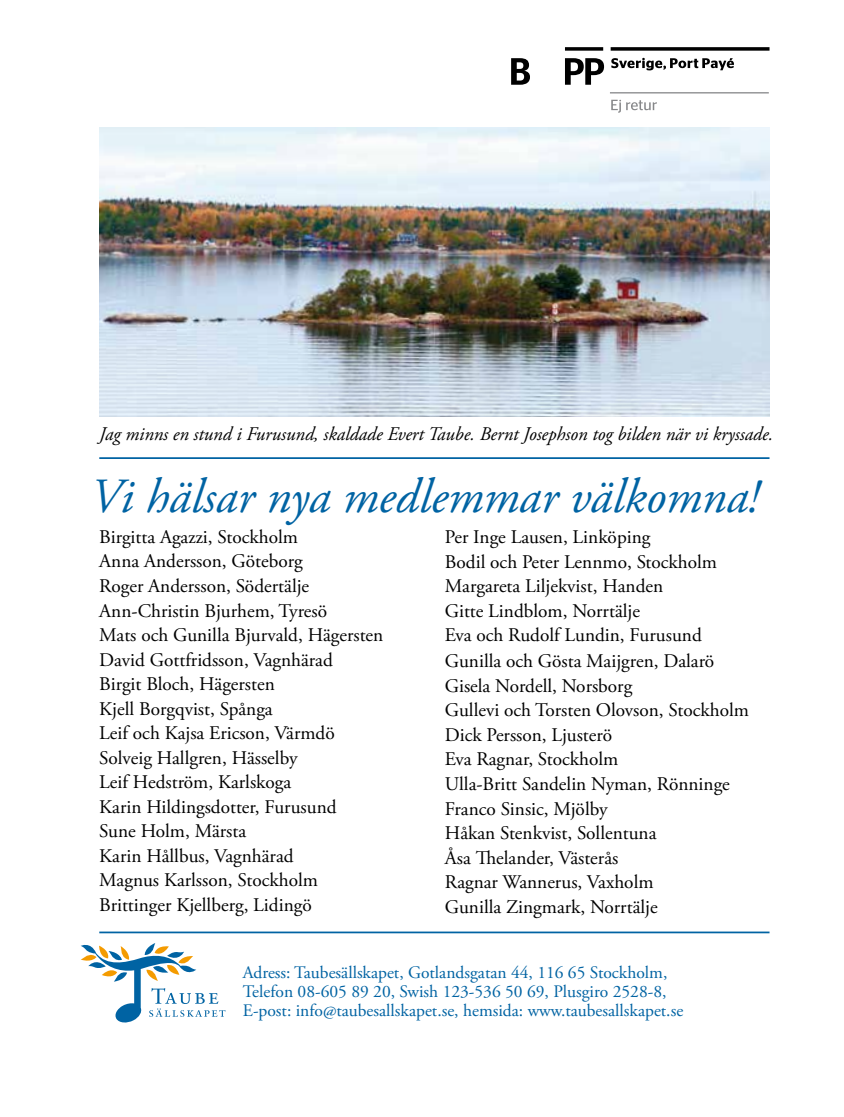
<style>
.page{position:relative;width:844px;height:1117px;background:#fff}
.page>*{position:absolute;margin:0;border:0;box-sizing:border-box;transform-origin:0 0}
.t1{font:italic 49px "Adobe Garamond Pro";color:#0063a3}
.t2{font:19.25px/24.5px "Adobe Garamond Pro";letter-spacing:-.005em;color:#000}
.t3{font:italic 19.25px "Adobe Garamond Pro";color:#000}
.t4{font:17.5px/19.2px "Adobe Garamond Pro";color:#0063a3}
</style>
<div class="page">
<svg style="left:565px;top:47px;width:38px;height:4px"></svg>
<svg style="left:610px;top:47px;width:159px;height:4px"></svg>
<svg style="left:611px;top:58px;width:122px;height:12px"></svg>
<svg style="left:565px;top:58px;width:39px;height:27px"></svg>
<svg style="left:511px;top:58px;width:19px;height:27px"></svg>
<hr style="left:609px;top:92px;width:159px;height:1px;background:#87888a">
<svg style="left:611px;top:100px;width:45px;height:13px"></svg>
<svg style="left:81px;top:943px;width:144px;height:80px"></svg>
<hr style="left:99px;top:931px;width:670px;height:2px;background:#0063a3">
<hr style="left:99px;top:457px;width:670px;height:2px;background:#0063a3">
<img style="left:99px;top:128px;width:670px;height:288px">
<p class="t3" style="left:99px;top:422px;width:675px">Jag minns en stund i Furusund, skaldade Evert Taube. Bernt Josephson tog bilden när vi kryssade.</p>
<h1 class="t1" style="left:90px;top:467px;width:669px">Vi hälsar nya medlemmar välkomna!</h1>
<p class="t2" style="left:99px;top:525px;width:285px">Birgitta Agazzi, Stockholm<br>Anna Andersson, Göteborg<br>Roger Andersson, Södertälje<br>Ann-Christin Bjurhem, Tyresö<br>Mats och Gunilla Bjurvald, Hägersten<br>David Gottfridsson, Vagnhärad<br>Birgit Bloch, Hägersten<br>Kjell Borgqvist, Spånga<br>Leif och Kajsa Ericson, Värmdö<br>Solveig Hallgren, Hässelby<br>Leif Hedström, Karlskoga<br>Karin Hildingsdotter, Furusund<br>Sune Holm, Märsta<br>Karin Hållbus, Vagnhärad<br>Magnus Karlsson, Stockholm<br>Brittinger Kjellberg, Lidingö</p>
<p class="t2" style="left:445px;top:525px;width:273px">Per Inge Lausen, Linköping<br>Bodil och Peter Lennmo, Stockholm<br>Margareta Liljekvist, Handen<br>Gitte Lindblom, Norrtälje<br>Eva och Rudolf Lundin, Furusund</p>
<p class="t2" style="left:445px;top:649px;width:305px">Gunilla och Gösta Maijgren, Dalarö<br>Gisela Nordell, Norsborg<br>Gullevi och Torsten Olovson, Stockholm<br>Dick Persson, Ljusterö<br>Eva Ragnar, Stockholm<br>Ulla-Britt Sandelin Nyman, Rönninge<br>Franco Sinsic, Mjölby<br>Håkan Stenkvist, Sollentuna<br>Åsa Thelander, Västerås<br>Ragnar Wannerus, Vaxholm<br>Gunilla Zingmark, Norrtälje</p>
<p class="t4" style="left:243px;top:962px;width:442px">Adress: Taubesällskapet, Gotlandsgatan 44, 116 65 Stockholm,<br>Telefon 08-605 89 20, Swish 123-536 50 69, Plusgiro 2528-8,<br>E-post: info@taubesallskapet.se, hemsida: www.taubesallskapet.se</p>
</div>
